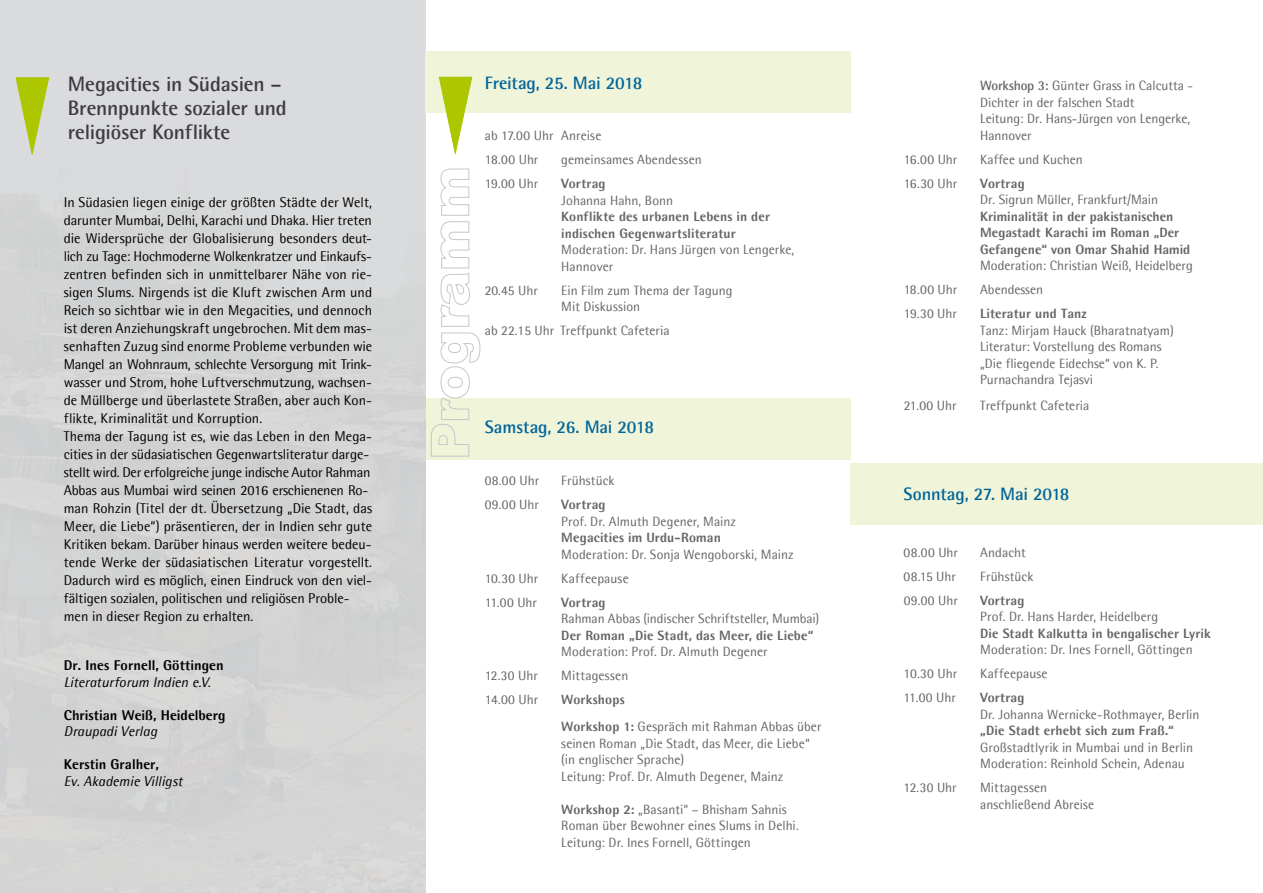
<style>
.page{position:relative;width:1263px;height:893px;background:#fff}
.page>*{position:absolute;margin:0;border:0;box-sizing:border-box;transform-origin:0 0}
.t1{font:700 21px/24px "Agfa Rotis Semisans";letter-spacing:-.01em;color:#3e3d40}
.t2{font:700 18px "Agfa Rotis Semisans";letter-spacing:-.015em;color:#00659a}
.t3{font:14.25px/18px "Agfa Rotis Semisans";color:#000}
.t4{font:700 14.25px "Agfa Rotis Semisans Ex";color:#000}
.t5{font:italic 14.25px "Agfa Rotis Semisans";letter-spacing:.005em;color:#000}
.t6{font:13.5px/16.5px "Agfa Rotis Semisans";color:#646567}
.t7{font:700 13.5px/16.5px "Agfa Rotis Semisans Ex";letter-spacing:.005em;color:#646567}
.s1{font-family:"Agfa Rotis Semisans Ex";font-weight:700}
.s2{font-weight:700}
</style>
<div class="page">
<div style="left:850px;top:464px;width:413px;height:61px;background:#f0f4d9"></div>
<div style="left:425px;top:399px;width:425px;height:61px;background:#f0f4d9"></div>
<div style="left:425px;top:51px;width:425px;height:61px;background:#f0f4d9"></div>
<svg style="left:430px;top:168px;width:51px;height:289px"></svg>
<svg style="left:439px;top:77px;width:33px;height:77px"></svg>
<svg style="left:16px;top:77px;width:33px;height:78px;background:#c2d069"></svg>
<h1 class="t1" style="left:68px;top:72px;width:220px">Megacities in Südasien –<br>Brennpunkte sozialer und religiöser Konflikte</h1>
<p class="t3" style="left:64px;top:193px;width:310px">In Südasien liegen einige der größten Städte der Welt, darunter Mumbai, Delhi, Karachi und Dhaka. Hier treten die Widersprüche der Globalisierung besonders deut&shy;lich zu Tage: Hochmoderne Wolkenkratzer und Einkaufs&shy;zentren befinden sich in unmittelbarer Nähe von rie&shy;sigen Slums. Nirgends ist die Kluft zwischen Arm und Reich so sichtbar wie in den Megacities, und dennoch ist deren Anziehungskraft ungebrochen. Mit dem mas&shy;senhaften Zuzug sind enorme Probleme verbunden wie Mangel an Wohnraum, schlechte Versorgung mit Trink&shy;wasser und Strom, hohe Luftverschmutzung, wachsen&shy;de Müllberge und überlastete Straßen, aber auch Kon&shy;flikte, Kriminalität und Korruption.<br>Thema der Tagung ist es, wie das Leben in den Mega&shy;cities in der südasiatischen Gegenwartsliteratur darge&shy;stellt wird. Der erfolgreiche junge indische Autor Rahman Abbas aus Mumbai wird seinen 2016 erschienenen Ro&shy;man Rohzin (Titel der dt. Übersetzung „Die Stadt, das Meer, die Liebe“) präsentieren, der in Indien sehr gute Kritiken bekam. Darüber hinaus werden weitere bedeu&shy;tende Werke der südasiatischen Literatur vorgestellt.<br>Dadurch wird es möglich, einen Eindruck von den viel&shy;fältigen sozialen, politischen und religiösen Proble&shy;men in dieser Region zu erhalten.</p>
<p class="t4" style="left:64px;top:657px;width:162px">Dr. Ines Fornell, Göttingen</p>
<p class="t5" style="left:64px;top:674px;width:148px">Literaturforum Indien e.V.</p>
<p class="t4" style="left:64px;top:706px;width:163px">Christian Weiß, Heidelberg</p>
<p class="t5" style="left:64px;top:723px;width:95px">Draupadi Verlag</p>
<p class="t4" style="left:64px;top:755px;width:97px">Kerstin Gralher,</p>
<p class="t5" style="left:64px;top:773px;width:121px">Ev. Akademie Villigst</p>
<h2 class="t2" style="left:485px;top:72px;width:159px">Freitag, 25. Mai 2018</h2>
<p class="t6" style="left:485px;top:124px;width:118px;line-height:24px">ab 17.00 Uhr Anreise<br>18.00 Uhr</p>
<p class="t6" style="left:561px;top:151px;width:142px">gemeinsames Abendessen</p>
<p class="t6" style="left:485px;top:175px;width:55px">19.00 Uhr</p>
<p class="t7" style="left:561px;top:176px;width:46px">Vortrag</p>
<p class="t6" style="left:561px;top:192px;width:113px">Johanna Hahn, Bonn</p>
<p class="t7" style="left:561px;top:209px;width:210px">Konflikte des urbanen Lebens in der indischen Gegenwartsliteratur</p>
<p class="t6" style="left:561px;top:241px;width:235px">Moderation: Dr. Hans Jürgen von Lengerke,<br>Hannover</p>
<p class="t6" style="left:561px;top:282px;width:173px">Ein Film zum Thema der Tagung<br>Mit Diskussion</p>
<p class="t6" style="left:485px;top:322px;width:186px">ab 22.15 Uhr Treffpunkt Cafeteria</p>
<h2 class="t2" style="left:485px;top:416px;width:171px">Samstag, 26. Mai 2018</h2>
<p class="t6" style="left:485px;top:472px;width:56px">08.00 Uhr</p>
<p class="t6" style="left:561px;top:472px;width:55px">Frühstück</p>
<p class="t6" style="left:485px;top:496px;width:56px">09.00 Uhr</p>
<p class="t7" style="left:561px;top:497px;width:46px">Vortrag</p>
<p class="t6" style="left:561px;top:513px;width:176px">Prof. Dr. Almuth Degener, Mainz</p>
<p class="t7" style="left:561px;top:529px;width:161px">Megacities im Urdu-Roman</p>
<p class="t6" style="left:561px;top:546px;width:234px">Moderation: Dr. Sonja Wengoborski, Mainz</p>
<p class="t6" style="left:485px;top:570px;width:55px">10.30 Uhr</p>
<p class="t6" style="left:561px;top:570px;width:69px">Kaffeepause</p>
<p class="t6" style="left:485px;top:594px;width:54px">11.00 Uhr</p>
<p class="t7" style="left:561px;top:594px;width:46px">Vortrag</p>
<p class="t6" style="left:561px;top:610px;width:260px">Rahman Abbas (indischer Schriftsteller, Mumbai)</p>
<p class="t7" style="left:561px;top:627px;width:254px">Der Roman „Die Stadt, das Meer, die Liebe“</p>
<p class="t6" style="left:561px;top:643px;width:208px">Moderation: Prof. Dr. Almuth Degener</p>
<p class="t6" style="left:485px;top:667px;width:55px">12.30 Uhr</p>
<p class="t6" style="left:561px;top:667px;width:69px">Mittagessen</p>
<p class="t6" style="left:485px;top:691px;width:55px">14.00 Uhr</p>
<p class="t7" style="left:561px;top:691px;width:65px">Workshops</p>
<p class="t6" style="left:561px;top:718px;width:262px"><span class="s1">Workshop 1:</span> Gespräch mit Rahman Abbas über seinen Roman „Die Stadt, das Meer, die Liebe“ (in englischer Sprache)<br>Leitung: Prof. Dr. Almuth Degener, Mainz</p>
<p class="t6" style="left:561px;top:801px;width:239px"><span class="s1">Workshop 2:</span> „Basanti“ – Bhisham Sahnis<br>Roman über Bewohner eines Slums in Delhi.<br>Leitung: Dr. Ines Fornell, Göttingen</p>
<p class="t6" style="left:904px;top:147px;width:55px;line-height:24px">16.00 Uhr<br>16.30 Uhr</p>
<p class="t6" style="left:904px;top:278px;width:55px;line-height:24px">18.00 Uhr<br>19.30 Uhr</p>
<p class="t6" style="left:904px;top:397px;width:55px">21.00 Uhr</p>
<p class="t6" style="left:980px;top:77px;width:214px"><span class="s2">Workshop 3:</span> Günter Grass in Calcutta -<br>Dichter in der falschen Stadt<br>Leitung: Dr. Hans-Jürgen von Lengerke,<br>Hannover</p>
<p class="t6" style="left:980px;top:151px;width:104px">Kaffee und Kuchen</p>
<p class="t7" style="left:980px;top:175px;width:46px">Vortrag</p>
<p class="t6" style="left:980px;top:191px;width:179px">Dr. Sigrun Müller, Frankfurt/Main</p>
<p class="t7" style="left:980px;top:208px;width:212px">Kriminalität in der pakistanischen<br>Megastadt Karachi im Roman „Der<br>Gefangene“ von Omar Shahid Hamid</p>
<p class="t6" style="left:980px;top:253px;width:214px;line-height:24px">Moderation: Christian Weiß, Heidelberg<br>Abendessen</p>
<p class="t7" style="left:980px;top:305px;width:108px">Literatur und Tanz</p>
<p class="t6" style="left:980px;top:322px;width:195px">Tanz: Mirjam Hauck (Bharatnatyam)<br>Literatur: Vorstellung des Romans „Die fliegende Eidechse“ von K. P.<br>Purnachandra Tejasvi</p>
<p class="t6" style="left:980px;top:397px;width:111px">Treffpunkt Cafeteria</p>
<h2 class="t2" style="left:904px;top:483px;width:167px">Sonntag, 27. Mai 2018</h2>
<p class="t6" style="left:904px;top:544px;width:56px">08.00 Uhr</p>
<p class="t6" style="left:980px;top:544px;width:47px">Andacht</p>
<p class="t6" style="left:904px;top:568px;width:54px">08.15 Uhr</p>
<p class="t6" style="left:980px;top:568px;width:55px">Frühstück</p>
<p class="t6" style="left:904px;top:592px;width:56px">09.00 Uhr</p>
<p class="t7" style="left:980px;top:592px;width:46px">Vortrag</p>
<p class="t6" style="left:980px;top:608px;width:179px">Prof. Dr. Hans Harder, Heidelberg</p>
<p class="t7" style="left:980px;top:625px;width:232px">Die Stadt Kalkutta in bengalischer Lyrik</p>
<p class="t6" style="left:980px;top:641px;width:214px">Moderation: Dr. Ines Fornell, Göttingen</p>
<p class="t6" style="left:904px;top:665px;width:55px">10.30 Uhr</p>
<p class="t6" style="left:980px;top:665px;width:69px">Kaffeepause</p>
<p class="t6" style="left:904px;top:689px;width:54px">11.00 Uhr</p>
<p class="t7" style="left:980px;top:689px;width:46px">Vortrag</p>
<p class="t6" style="left:980px;top:706px;width:221px">Dr. Johanna Wernicke-Rothmayer, Berlin</p>
<p class="t7" style="left:980px;top:722px;width:195px">„Die Stadt erhebt sich zum Fraß.“</p>
<p class="t6" style="left:980px;top:739px;width:214px">Großstadtlyrik in Mumbai und in Berlin<br>Moderation: Reinhold Schein, Adenau</p>
<p class="t6" style="left:904px;top:779px;width:55px">12.30 Uhr</p>
<p class="t6" style="left:980px;top:779px;width:116px">Mittagessen anschließend Abreise</p>
</div>
